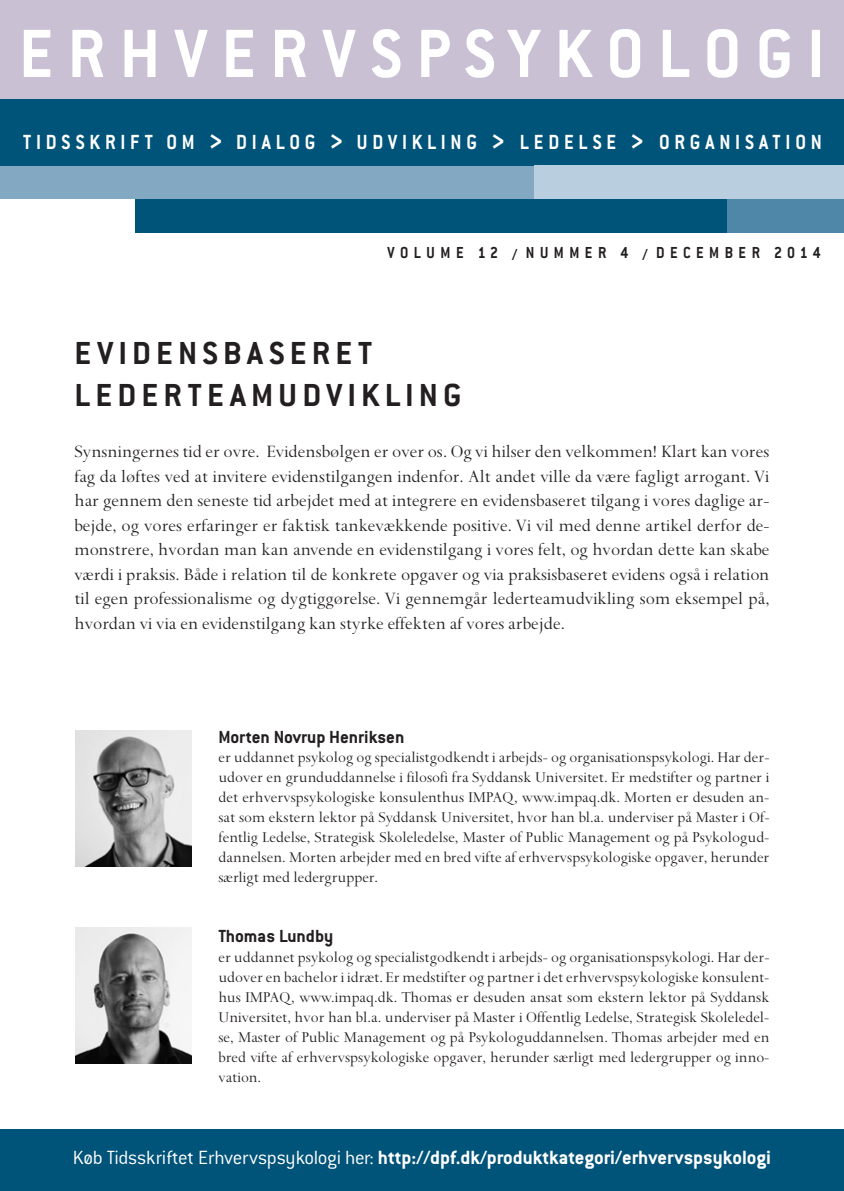
<style>
.page{position:relative;width:844px;height:1191px;background:#fff}
.page>*{position:absolute;margin:0;border:0;box-sizing:border-box;transform-origin:0 0}
.t1{font:700 74.9px "Conduit ITC";letter-spacing:.205em;color:#fff;scale:.95 1}
.t2{font:700 35px/42px "Conduit ITC";letter-spacing:.15em;color:#231f20}
.t3{font:700 22.4px "Conduit ITC";letter-spacing:.24em;color:#fff;scale:.9 1}
.t4{font:700 21px "Conduit ITC";color:#fff}
.t5{font:19.25px/24.5px "Spectrum";color:#231f20;text-align:justify}
.t6{font:700 19.25px "Conduit ITC";color:#231f20}
.t7{font:700 17.5px "Conduit ITC";letter-spacing:.35em;color:#231f20;scale:.9 1}
.t8{font:16.62px/19.9px "Spectrum";color:#231f20;text-align:justify}
.s1{font-size:31.15px}
.s2{font-weight:300}
</style>
<div class="page">
<div style="left:0;top:1129px;width:843px;height:62px;background:#005379"></div>
<div style="left:0;top:0;width:843px;height:124px;background:#c9c0d4"></div>
<div style="left:0;top:166px;width:652px;height:33px;background:#82a8c2"></div>
<div style="left:0;top:99px;width:843px;height:67px;background:#005379"></div>
<div style="left:534px;top:166px;width:309px;height:33px;background:#b9cede"></div>
<div style="left:614px;top:199px;width:229px;height:33px;background:#4f87a8"></div>
<div style="left:136px;top:199px;width:591px;height:33px;background:#005379"></div>
<img style="left:76px;top:730px;width:115px;height:136px">
<img style="left:76px;top:928px;width:115px;height:135px">
<h1 class="t1" style="left:19px;top:10px;width:849px">ERHVERVSPSYKOLOGI</h1>
<h3 class="t3" style="left:23px;top:129px;width:888px">TIDSSKRIFT OM <span class="s1">&gt;</span> DIALOG <span class="s1">&gt;</span> UDVIKLING <span class="s1">&gt;</span> LEDELSE <span class="s1">&gt;</span> ORGANISATION</h3>
<p class="t7" style="left:387px;top:242px;width:482px">VOLUME 12 / NUMMER 4 / DECEMBER 2014</p>
<h2 class="t2" style="left:74px;top:331px;width:388px">EVIDENSBASERET<br>LEDERTEAMUDVIKLING</h2>
<p class="t5" style="left:74px;top:439px;width:696px">Synsningernes tid er ovre. Evidensbølgen er over os. Og vi hilser den velkommen! Klart kan vores fag da løftes ved at invitere evidenstilgangen indenfor. Alt andet ville da være fagligt arrogant. Vi har gennem den seneste tid arbejdet med at integrere en evidensbaseret tilgang i vores daglige ar&shy;bejde, og vores erfaringer er faktisk tankevækkende positive. Vi vil med denne artikel derfor de&shy;monstrere, hvordan man kan anvende en evidenstilgang i vores felt, og hvordan dette kan skabe værdi i praksis. Både i relation til de konkrete opgaver og via praksisbaseret evidens også i relation til egen professionalisme og dygtiggørelse. Vi gennemgår lederteamudvikling som eksempel på, hvordan vi via en evidenstilgang kan styrke effekten af vores arbejde.</p>
<p class="t6" style="left:218px;top:725px;width:187px">Morten Novrup Henriksen</p>
<p class="t8" style="left:218px;top:748px;width:552px">er uddannet psykolog og specialistgodkendt i arbejds- og organisationspsykologi. Har der&shy;udover en grunduddannelse i filosofi fra Syddansk Universitet. Er medstifter og partner i det erhvervspsykologiske konsulenthus IMPAQ, www.impaq.dk. Morten er desuden an&shy;sat som ekstern lektor på Syddansk Universitet, hvor han bl.a. underviser på Master i Of&shy;fentlig Ledelse, Strategisk Skoleledelse, Master of Public Management og på Psykologud&shy;dannelsen. Morten arbejder med en bred vifte af erhvervspsykologiske opgaver, herunder særligt med ledergrupper.</p>
<p class="t6" style="left:218px;top:924px;width:116px">Thomas Lundby</p>
<p class="t8" style="left:218px;top:947px;width:552px">er uddannet psykolog og specialistgodkendt i arbejds- og organisationspsykologi. Har der&shy;udover en bachelor i idræt. Er medstifter og partner i det erhvervspsykologiske konsulent&shy;hus IMPAQ, www.impaq.dk. Thomas er desuden ansat som ekstern lektor på Syddansk Universitet, hvor han bl.a. underviser på Master i Offentlig Ledelse, Strategisk Skoleledel&shy;se, Master of Public Management og på Psykologuddannelsen. Thomas arbejder med en bred vifte af erhvervspsykologiske opgaver, herunder særligt med ledergrupper og inno&shy;vation.</p>
<p class="t4" style="left:73px;top:1144px;width:699px"><span class="s2">Køb Tidsskriftet Erhvervspsykologi her:</span> http://dpf.dk/produktkategori/erhvervspsykologi</p>
</div>
